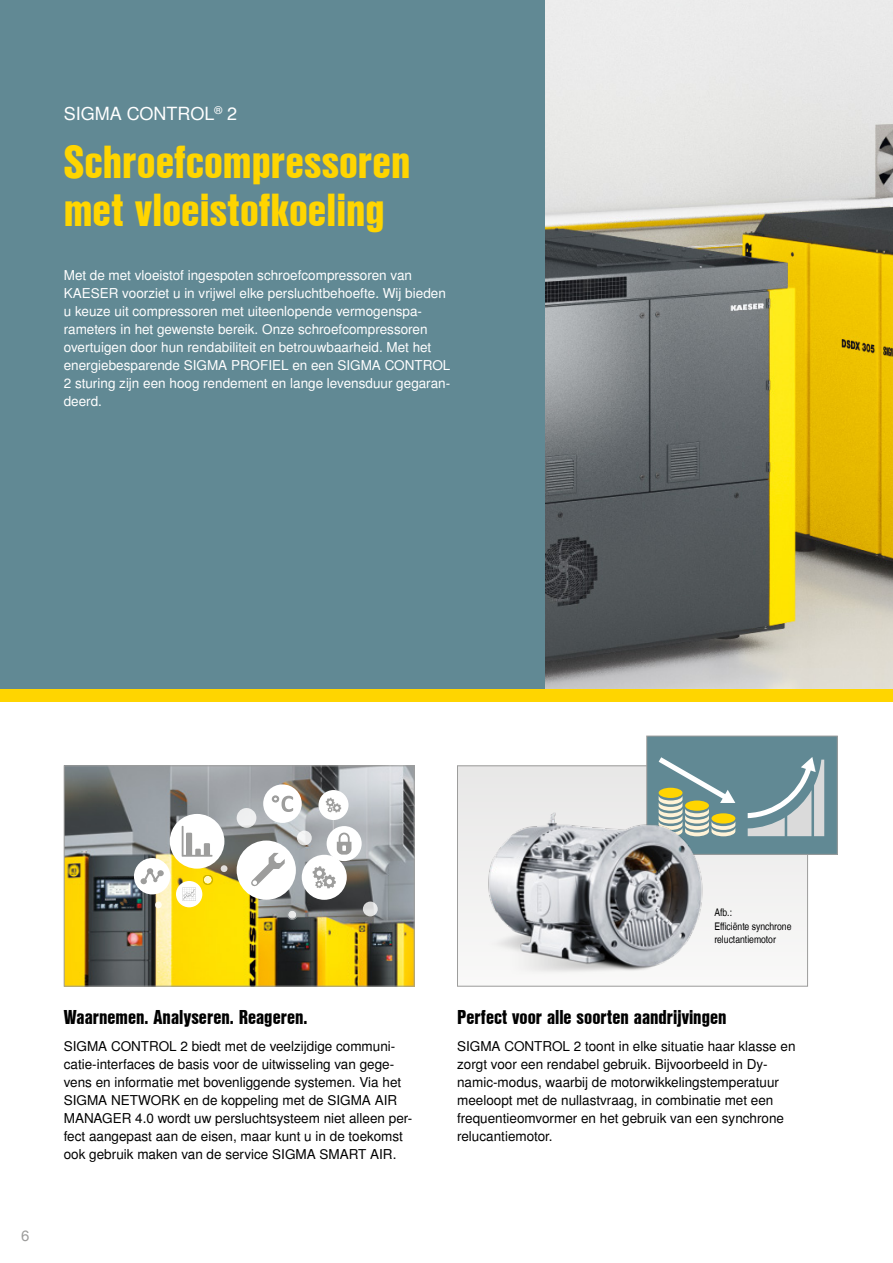
<style>
.page{position:relative;width:893px;height:1263px;background:#fff}
.page>*{position:absolute;margin:0;border:0;box-sizing:border-box;transform-origin:0 0}
.t1{font:45px/48px "Nimbus San L Bla Con";color:#ffd500}
.t2{font:19.5px "Nimbus San L Bla Con";color:#000}
.t3{font:18px "Nimbus San L";color:#fff}
.t4{font:15px "Nimbus San L";color:#9d9d9c}
.t5{font:13.5px/18px "Nimbus San L";color:#000}
.t6{font:13.5px/18px "Nimbus San L";color:#fff}
.t7{font:10.5px/13.5px "Nimbus San L Reg Con";color:#000}
</style>
<div class="page">
<div style="left:0;top:0;width:546px;height:689px;background:#618994"></div>
<div style="left:0;top:689px;width:893px;height:13px;background:#ffd500"></div>
<div style="left:457px;top:766px;width:350px;height:220px;background:#f4f3f3"></div>
<div style="left:647px;top:736px;width:190px;height:118px;background:#618994"></div>
<svg style="left:751px;top:757px;width:73px;height:79px"></svg>
<svg style="left:659px;top:757px;width:24px;height:13px"></svg>
<div style="left:646px;top:736px;width:192px;height:119px;border:1px solid #9d9d9c"></div>
<img style="left:457px;top:770px;width:294px;height:215px">
<img style="left:546px;top:0;width:347px;height:689px">
<img style="left:66px;top:767px;width:347px;height:217px">
<div style="left:64px;top:765px;width:351px;height:221px;border:1px solid #9d9d9c"></div>
<div style="left:263px;top:784px;width:39px;height:39px;background:#fff;border-radius:50%"></div>
<svg style="left:272px;top:795px;width:21px;height:17px"></svg>
<div style="left:319px;top:790px;width:30px;height:30px;background:#fff;border-radius:50%"></div>
<svg style="left:326px;top:798px;width:15px;height:14px"></svg>
<div style="left:176px;top:881px;width:26px;height:26px;background:#fff;border-radius:50%"></div>
<svg style="left:182px;top:887px;width:14px;height:14px"></svg>
<div style="left:327px;top:826px;width:35px;height:35px;background:#fff;border-radius:50%"></div>
<svg style="left:337px;top:832px;width:14px;height:23px"></svg>
<svg style="left:297px;top:830px;width:15px;height:15px"></svg>
<div style="left:203px;top:875px;width:9px;height:9px;background:#fff8cc;border-radius:50%"></div>
<div style="left:203px;top:875px;width:10px;height:9px;border:1px solid #9d9d9c;border-radius:50%"></div>
<div style="left:203px;top:875px;width:9px;height:9px;border:1px solid #9d9d9c;border-radius:50%"></div>
<div style="left:134px;top:858px;width:36px;height:36px;background:#fff;border-radius:50%"></div>
<svg style="left:141px;top:868px;width:23px;height:16px"></svg>
<div style="left:237px;top:840px;width:59px;height:60px;background:#fff;border-radius:50%"></div>
<svg style="left:251px;top:853px;width:34px;height:34px"></svg>
<div style="left:155px;top:901px;width:7px;height:7px;background:#fefcf1;border-radius:50%"></div>
<div style="left:170px;top:814px;width:54px;height:55px;background:#fff;border-radius:50%"></div>
<svg style="left:182px;top:826px;width:30px;height:31px"></svg>
<svg style="left:236px;top:807px;width:21px;height:21px"></svg>
<svg style="left:221px;top:865px;width:7px;height:7px"></svg>
<div style="left:288px;top:910px;width:9px;height:9px;background:#eaebeb;border-radius:50%"></div>
<div style="left:288px;top:910px;width:9px;height:9px;border:1px solid #9d9d9c;border-radius:50%"></div>
<svg style="left:363px;top:901px;width:15px;height:15px"></svg>
<div style="left:302px;top:855px;width:45px;height:45px;background:#fff;border-radius:50%"></div>
<svg style="left:313px;top:866px;width:23px;height:22px"></svg>
<h3 class="t3" style="left:64px;top:103px;width:175px">SIGMA CONTROL<sup>®</sup> 2</h3>
<h1 class="t1" style="left:64px;top:136px;width:348px">Schroefcompressoren met vloeistofkoeling</h1>
<p class="t6" style="left:64px;top:267px;width:388px">Met de met vloeistof ingespoten schroefcompressoren van KAESER voorziet u in vrijwel elke persluchtbehoefte. Wij bieden u keuze uit compressoren met uiteenlopende vermogenspa&shy;rameters in het gewenste bereik. Onze schroefcompressoren overtuigen door hun rendabiliteit en betrouwbaarheid. Met het energiebesparende SIGMA PROFIEL en een SIGMA CONTROL 2 sturing zijn een hoog rendement en lange levensduur gegaran&shy;deerd.</p>
<p class="t4" style="left:21px;top:1226px;width:10px">6</p>
<h2 class="t2" style="left:64px;top:1003px;width:245px">Waarnemen. Analyseren. Reageren.</h2>
<p class="t5" style="left:64px;top:1038px;width:350px">SIGMA CONTROL 2 biedt met de veelzijdige communi&shy;catie-interfaces de basis voor de uitwisseling van gege&shy;vens en informatie met bovenliggende systemen. Via het SIGMA NETWORK en de koppeling met de SIGMA AIR MANAGER 4.0 wordt uw persluchtsysteem niet alleen per&shy;fect aangepast aan de eisen, maar kunt u in de toekomst ook gebruik maken van de service SIGMA SMART AIR.</p>
<p class="t7" style="left:714px;top:906px;width:79px">Afb.:<br>Efficiënte synchrone reluctantiemotor</p>
<h2 class="t2" style="left:457px;top:1003px;width:271px">Perfect voor alle soorten aandrijvingen</h2>
<p class="t5" style="left:457px;top:1038px;width:340px">SIGMA CONTROL 2 toont in elke situatie haar klasse en zorgt voor een rendabel gebruik. Bijvoorbeeld in Dy&shy;namic-modus, waarbij de motorwikkelingstemperatuur meeloopt met de nullastvraag, in combinatie met een frequentieomvormer en het gebruik van een synchrone relucantiemotor.</p>
</div>
